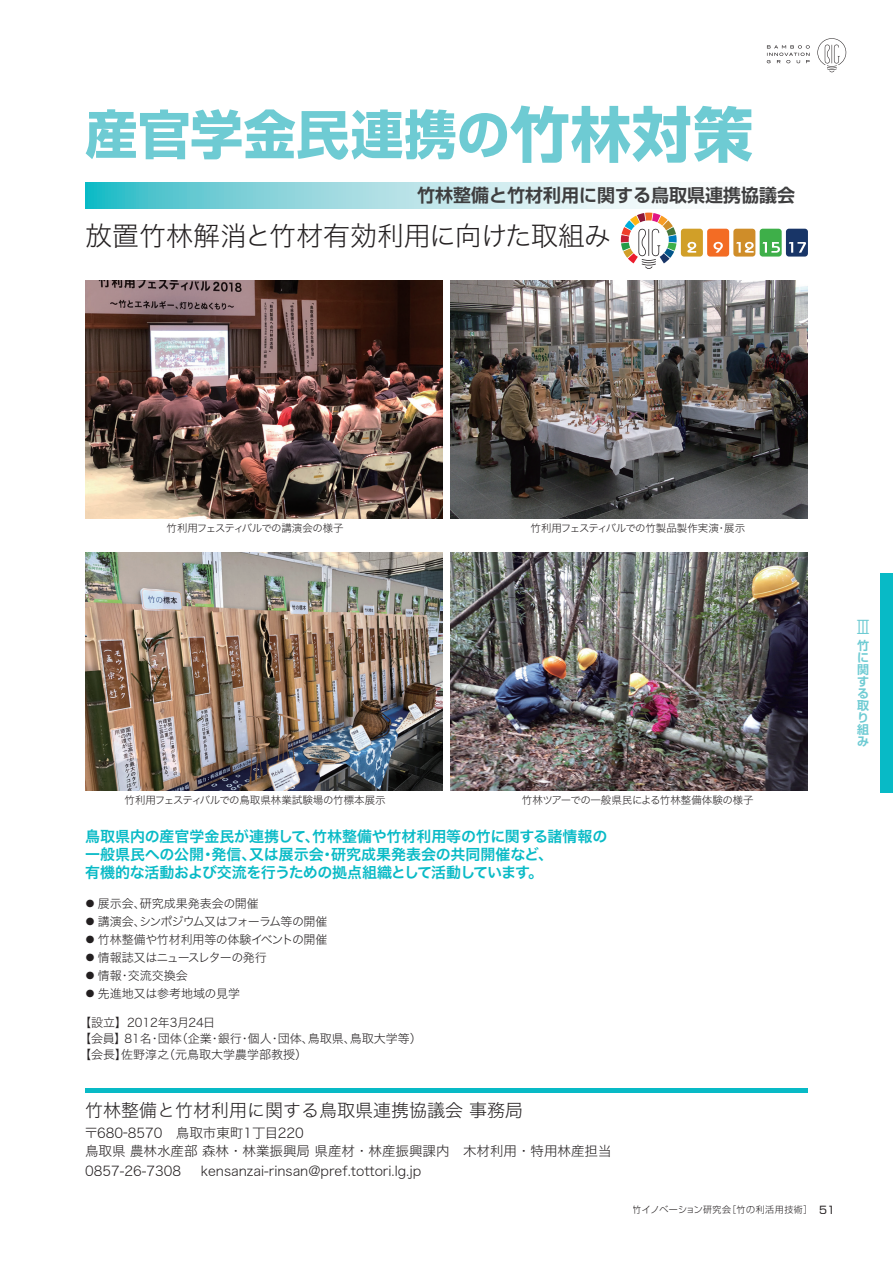
<style>
.page{position:relative;width:893px;height:1263px;background:#fff}
.page>*{position:absolute;margin:0;border:0;box-sizing:border-box;transform-origin:0 0}
.t1{font:700 52.5px "Shin Go Pro";letter-spacing:.01em;color:#6ecbd3}
.t2{font:27px "Hiragino Sans W2";color:#231f20}
.t3{font:18px "Hiragino Sans W2";color:#231f20}
.t4{font:700 18px "Shin Go Pro De";color:#3e3e3f}
.t5{font:300 18px "Shin Go Pro";color:#6ecbd3}
.t6{font:15px/18px "Hiragino Sans W6";letter-spacing:-.015em;color:#08bac6}
.t7{font:13.5px/18px "Hiragino Sans W2";color:#231f20}
.t8{font:12px/18px "Hiragino Sans W2";letter-spacing:-.035em;color:#231f20}
.t9{font:12px/16.2px "Hiragino Sans W2";color:#231f20}
.t10{font:700 12px/12px "Shin Go Pro De";color:#6ecbd3}
.t11{font:10.5px "Hiragino Sans W2";letter-spacing:-.035em;color:#231f20}
.t12{font:10.5px "Hiragino Sans W2";letter-spacing:-.055em;color:#231f20}
.t13{font:10.5px "Shin Go Pro";color:#231f20}
.t14{font:300 9px "Shin Go Pro";letter-spacing:.06em;color:#231f20}
.s1{font-size:60px}
</style>
<div class="page">
<hr style="left:85px;top:1089px;width:723px;height:4px;background:#08bac6">
<svg style="left:817px;top:38px;width:29px;height:34px"></svg>
<svg style="left:767px;top:45px;width:43px;height:18px"></svg>
<div style="left:880px;top:573px;width:13px;height:219px;background:#08bac6"></div>
<svg style="left:85px;top:183px;width:596px;height:25px;background:#a3dee3"></svg>
<img style="left:85px;top:281px;width:357px;height:238px">
<img style="left:85px;top:553px;width:357px;height:238px">
<img style="left:451px;top:281px;width:357px;height:238px">
<img style="left:451px;top:553px;width:357px;height:238px">
<svg style="left:621px;top:213px;width:56px;height:56px"></svg>
<div style="left:681px;top:229px;width:22px;height:28px;background:#d19f28;border-radius:3px"></div>
<svg style="left:687px;top:242px;width:9px;height:11px"></svg>
<div style="left:707px;top:229px;width:22px;height:28px;background:#f36c24;border-radius:3px"></div>
<svg style="left:713px;top:242px;width:10px;height:11px"></svg>
<div style="left:733px;top:229px;width:22px;height:28px;background:#cf8d29;border-radius:3px"></div>
<svg style="left:736px;top:242px;width:18px;height:11px"></svg>
<div style="left:760px;top:229px;width:22px;height:28px;background:#3eaf49;border-radius:3px"></div>
<svg style="left:762px;top:242px;width:18px;height:11px"></svg>
<div style="left:786px;top:229px;width:22px;height:28px;background:#183567;border-radius:3px"></div>
<svg style="left:789px;top:242px;width:17px;height:11px"></svg>
<h1 class="t1" style="left:85px;top:93px;width:669px">産官学金民連携の<span class="s1">竹林対策</span></h1>
<h3 class="t4" style="left:417px;top:181px;width:379px">竹林整備と竹材利用に関する鳥取県連携協議会</h3>
<h2 class="t2" style="left:85px;top:212px;width:527px">放置竹林解消と竹材有効利用に向けた取組み</h2>
<p class="t12" style="left:167px;top:519px;width:179px">竹利用フェスティバルでの講演会の様子</p>
<p class="t11" style="left:530px;top:519px;width:216px">竹利用フェスティバルでの竹製品製作実演・展示</p>
<p class="t11" style="left:125px;top:791px;width:263px">竹利用フェスティバルでの鳥取県林業試験場の竹標本展示</p>
<p class="t11" style="left:522px;top:791px;width:233px">竹林ツアーでの一般県民による竹林整備体験の様子</p>
<p class="t6" style="left:85px;top:827px;width:524px">鳥取県内の産官学金民が連携して、竹林整備や竹材利用等の竹に関する諸情報の一般県民への公開・発信、又は展示会・研究成果発表会の共同開催など、<br>有機的な活動および交流を行うための拠点組織として活動しています。</p>
<p class="t8" style="left:84px;top:893px;width:245px">⿟展示会、研究成果発表会の開催<br>⿟ 講演会、シンポジウム又はフォーラム等の開催⿟竹林整備や竹材利用等の体験イベントの開催⿟ 情報誌又はニュースレターの発行<br>⿟情報・交流交換会<br>⿟先進地又は参考地域の見学</p>
<p class="t9" style="left:79px;top:1013px;width:344px">【設立】2012年3月24日<br>【会員】81名・団体（企業・銀行・個人・団体、鳥取県、鳥取大学等）【会長】佐野淳之（元鳥取大学農学部教授）</p>
<h3 class="t3" style="left:85px;top:1094px;width:439px">竹林整備と竹材利用に関する鳥取県連携協議会 事務局</h3>
<p class="t7" style="left:84px;top:1123px;width:529px">〒680-8570 鳥取市東町1丁目220<br>鳥取県 農林水産部 森林・林業振興局 県産材・林産振興課内　木材利用・特用林産担当</p>
<p class="t7" style="left:85px;top:1161px;width:338px">0857-26-7308　 kensanzai-rinsan@pref.tottori.lg.jp</p>
<p class="t14" style="left:633px;top:1202px;width:181px">竹イノベーション研究会［竹の利活用技術］</p>
<p class="t13" style="left:819px;top:1201px;width:17px">51</p>
<h3 class="t5" style="left:854px;top:612px;width:16px">Ⅲ</h3>
<p class="t10" style="left:857px;top:638px;width:13px">竹に関する取り組み</p>
</div>
